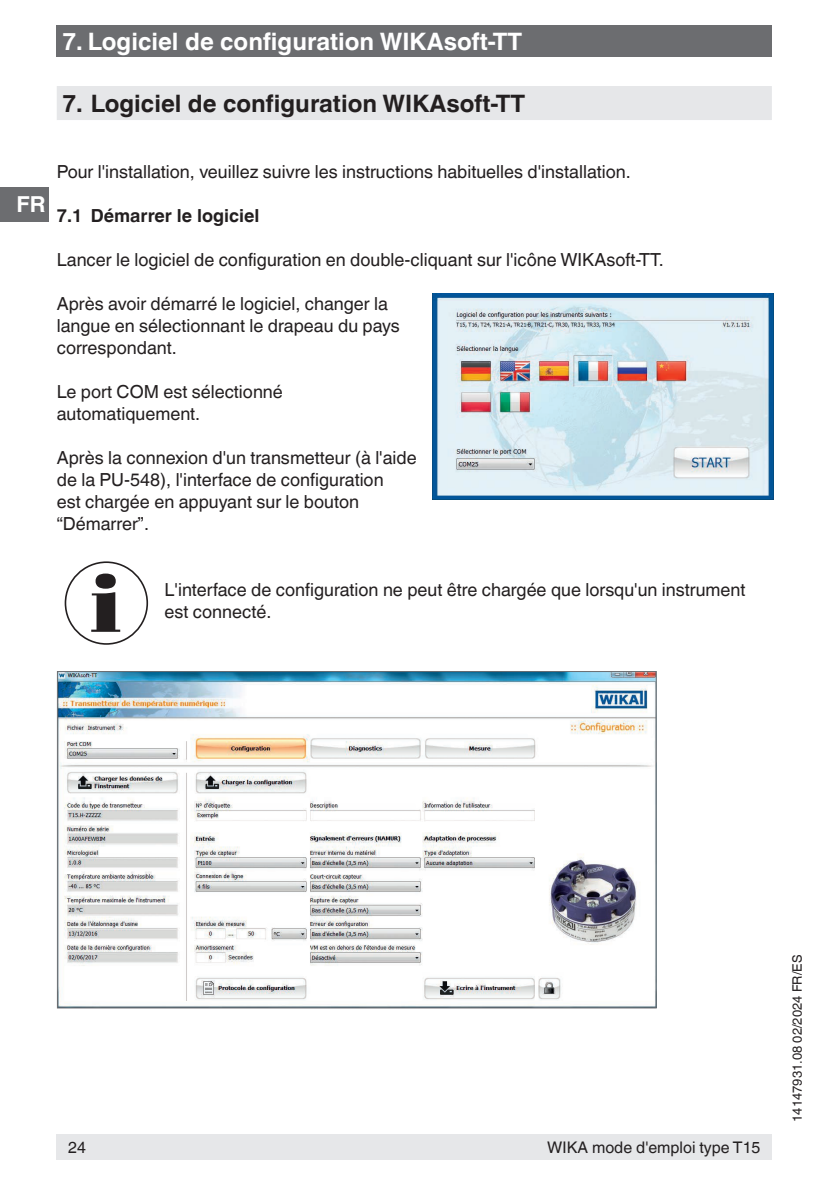
<style>
.page{position:relative;width:840px;height:1191px;background:#fff}
.page>*{position:absolute;margin:0;border:0;box-sizing:border-box;transform-origin:0 0}
.t1{font:700 24px "Helvetica World";color:#231f20}
.t2{font:700 24px "Helvetica World";color:#fff}
.t3{font:700 22px "Helvetica World";color:#fff}
.t4{font:18px/22px "Helvetica World";color:#231f20}
.t5{font:700 18px "Helvetica World";color:#231f20}
.t6{font:16px "Helvetica World";color:#231f20}
.t7{font:13px "Helvetica World";color:#231f20}
</style>
<div class="page">
<div style="left:0;top:187px;width:48px;height:34px;background:#6c6d70"></div>
<div style="left:57px;top:26px;width:714px;height:31px;background:#6c6d70"></div>
<div style="left:57px;top:1134px;width:714px;height:25px;background:#e6e7e9"></div>
<div style="left:57px;top:86px;width:714px;height:34px;background:#e6e7e9"></div>
<img style="left:432px;top:293px;width:340px;height:206px">
<svg style="left:91px;top:573px;width:29px;height:59px"></svg>
<div style="left:65px;top:561px;width:83px;height:84px;border:2px solid #231f20;border-radius:50%"></div>
<img style="left:59px;top:673px;width:595px;height:333px">
<h1 class="t2" style="left:62px;top:27px;width:461px">7. Logiciel de configuration WIKAsoft-TT</h1>
<h1 class="t1" style="left:62px;top:89px;width:464px">7. Logiciel de configuration WIKAsoft-TT</h1>
<p class="t3" style="left:17px;top:192px;width:30px">FR</p>
<p class="t4" style="left:57px;top:160px;width:575px">Pour l'installation, veuillez suivre les instructions habituelles d'installation.</p>
<p class="t5" style="left:57px;top:205px;width:204px">7.1 Démarrer le logiciel</p>
<p class="t4" style="left:57px;top:248px;width:608px">Lancer le logiciel de configuration en double-cliquant sur l'icône WIKAsoft-TT.</p>
<p class="t4" style="left:57px;top:292px;width:344px">Après avoir démarré le logiciel, changer la langue en sélectionnant le drapeau du pays correspondant.</p>
<p class="t4" style="left:57px;top:380px;width:227px">Le port COM est sélectionné automatiquement.</p>
<p class="t4" style="left:57px;top:446px;width:361px">Après la connexion d'un transmetteur (à l'aide de la PU-548), l'interface de configuration<br>est chargée en appuyant sur le bouton “Démarrer”.</p>
<p class="t4" style="left:164px;top:578px;width:582px">L'interface de configuration ne peut être chargée que lorsqu'un instrument est connecté.</p>
<p class="t6" style="left:68px;top:1137px;width:19px">24</p>
<p class="t6" style="left:547px;top:1137px;width:214px">WIKA mode d'emploi type T15</p>
<p class="t7" style="left:789px;top:1121px;width:168px;rotate:-90deg">14147931.08 02/2024 FR/ES</p>
</div>
